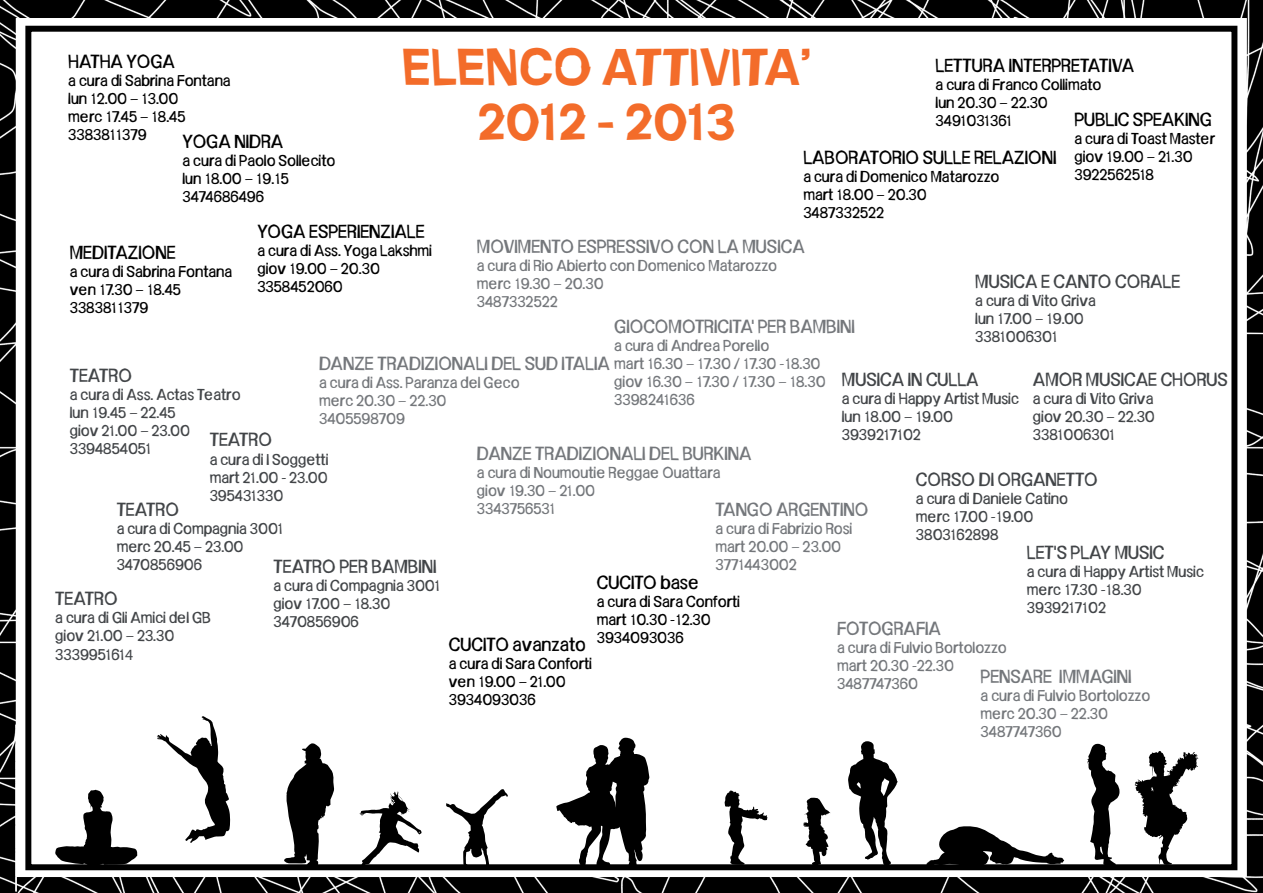
<style>
.page{position:relative;width:1263px;height:893px;background:#fff}
.page>*{position:absolute;margin:0;border:0;box-sizing:border-box;transform-origin:0 0}
.t1{font:700 49.2px/54px "Frail Sans";color:#f36c2a;text-align:center}
.t2{font:18px "Frail Sans";color:#74777b}
.t3{font:18px "Frail Sans";color:#000}
.t4{font:18px "Frail Sans";color:#424548}
.t5{font:15px/18px "Frail Sans";color:#424548}
.t6{font:15px/18px "Frail Sans";color:#000}
.t7{font:15px/18px "Frail Sans";color:#74777b}
.s1{font-family:"Myriad Pro";font-size:15.6px}
</style>
<div class="page">
<img style="left:0;top:0;width:1263px;height:893px">
<svg style="left:284px;top:743px;width:50px;height:127px"></svg>
<svg style="left:1087px;top:744px;width:32px;height:122px"></svg>
<svg style="left:1134px;top:751px;width:65px;height:114px"></svg>
<svg style="left:848px;top:741px;width:50px;height:125px"></svg>
<h1 class="t1" style="left:402px;top:41px;width:411px">ELENCO ATTIVITA’<br>2012 - 2013</h1>
<p class="t3" style="left:68px;top:51px;width:108px">HATHA YOGA</p>
<p class="t6" style="left:68px;top:71px;width:164px">a cura di Sabrina Fontana lun 12.00 – 13.00<br>merc 17.45 – 18.45<br>3383811379</p>
<p class="t3" style="left:936px;top:56px;width:200px">LETTURA INTERPRETATIVA</p>
<p class="t6" style="left:936px;top:76px;width:167px">a cura di Franco Collimato lun 20.30 – 22.30<br>3491031361</p>
<p class="t3" style="left:1074px;top:109px;width:139px">PUBLIC SPEAKING</p>
<p class="t6" style="left:1074px;top:129px;width:142px">a cura di Toast Master giov 19.00 – 21.30<br>3922562518</p>
<p class="t3" style="left:182px;top:131px;width:102px">YOGA NIDRA</p>
<p class="t6" style="left:182px;top:151px;width:154px">a cura di Paolo Sollecito lun 18.00 – 19.15<br>3474686496</p>
<p class="t3" style="left:257px;top:221px;width:169px">YOGA ESPERIENZIALE</p>
<p class="t6" style="left:257px;top:241px;width:176px">a cura di Ass. Yoga Lakshmi giov 19.00 – 20.30<br>3358452060</p>
<p class="t3" style="left:803px;top:147px;width:254px">LABORATORIO SULLE RELAZIONI</p>
<p class="t6" style="left:803px;top:167px;width:198px">a cura di Domenico Matarozzo mart 18.00 – 20.30<br>3487332522</p>
<p class="t2" style="left:477px;top:237px;width:329px">MOVIMENTO ESPRESSIVO CON LA MUSICA</p>
<p class="t7" style="left:477px;top:257px;width:302px">a cura di Rio Abierto con Domenico Matarozzo merc 19.30 – 20.30<br>3487332522</p>
<p class="t2" style="left:614px;top:317px;width:242px">GIOCOMOTRICITA' PER BAMBINI</p>
<p class="t7" style="left:614px;top:337px;width:213px">a cura di Andrea Porello<br>mart 16.30 – 17.30 / 17.30 -18.30 giov 16.30 – 17.30 / 17.30 – 18.30<br>3398241636</p>
<p class="t3" style="left:70px;top:242px;width:107px">MEDITAZIONE</p>
<p class="t6" style="left:70px;top:262px;width:164px">a cura di Sabrina Fontana ven 17.30 – 18.45<br>3383811379</p>
<p class="t4" style="left:975px;top:271px;width:206px">MUSICA E CANTO CORALE</p>
<p class="t5" style="left:975px;top:292px;width:122px">a cura di Vito Griva lun 17.00 – 19.00<br>3381006301</p>
<p class="t4" style="left:1033px;top:369px;width:197px">AMOR MUSICAE CHORUS</p>
<p class="t5" style="left:1033px;top:389px;width:123px;text-align:justify">a cura di Vito Griva giov 20.30 – 22.30<br>3381006301</p>
<p class="t2" style="left:319px;top:353px;width:292px">DANZE TRADIZIONALI DEL SUD ITALIA</p>
<p class="t7" style="left:319px;top:373px;width:202px">a cura di Ass. Paranza del Geco merc 20.30 – 22.30<br>3405598709</p>
<p class="t2" style="left:477px;top:444px;width:276px">DANZE TRADIZIONALI DEL BURKINA</p>
<p class="t7" style="left:477px;top:464px;width:245px">a cura di Noumoutie Reggae Ouattara giov 19.30 – 21.00<br>3343756531</p>
<p class="t4" style="left:70px;top:366px;width:64px">TEATRO</p>
<p class="t5" style="left:70px;top:386px;width:172px">a cura di Ass. Actas Teatro lun 19.45 – 22.45<br>giov 21.00 – 23.00<br>3394854051</p>
<p class="t4" style="left:842px;top:369px;width:138px">MUSICA IN CULLA</p>
<p class="t5" style="left:842px;top:389px;width:179px">a cura di Happy Artist Music lun 18.00 – 19.00<br>3939217102</p>
<p class="t4" style="left:210px;top:430px;width:64px">TEATRO</p>
<p class="t5" style="left:210px;top:450px;width:120px;text-align:justify">a cura di I Soggetti mart 21.00 - 23.00<br>395431330</p>
<p class="t4" style="left:916px;top:469px;width:183px">CORSO DI ORGANETTO</p>
<p class="t5" style="left:916px;top:490px;width:154px">a cura di Daniele Catino merc 17.00 -19.00<br>3803162898</p>
<p class="t2" style="left:715px;top:499px;width:154px">TANGO ARGENTINO</p>
<p class="t7" style="left:715px;top:519px;width:138px">a cura di Fabrizio Rosi mart 20.00 – 23.00<br>3771443002</p>
<p class="t4" style="left:117px;top:499px;width:64px">TEATRO</p>
<p class="t5" style="left:117px;top:519px;width:168px">a cura di Compagnia 3001 merc 20.45 – 23.00<br>3470856906</p>
<p class="t4" style="left:1027px;top:542px;width:139px">LET'S PLAY MUSIC</p>
<p class="t5" style="left:1027px;top:562px;width:179px">a cura di Happy Artist Music merc 17.30 -18.30<br>3939217102</p>
<p class="t4" style="left:273px;top:556px;width:164px">TEATRO PER BAMBINI</p>
<p class="t5" style="left:273px;top:576px;width:168px">a cura di Compagnia 3001 giov 17.00 – 18.30<br>3470856906</p>
<p class="t3" style="left:597px;top:572px;width:104px">CUCITO base</p>
<p class="t6" style="left:597px;top:592px;width:145px">a cura di Sara Conforti mart 10.30 -12.30<br>3934093036</p>
<p class="t4" style="left:55px;top:589px;width:64px">TEATRO</p>
<p class="t5" style="left:55px;top:608px;width:157px;line-height:18.5px">a cura di Gli Amici del GB giov 21.00 – 23.30<br>333995161<span class="s1">4</span></p>
<p class="t2" style="left:837px;top:618px;width:105px">FOTOGRAFIA</p>
<p class="t7" style="left:837px;top:638px;width:171px">a cura di Fulvio Bortolozzo mart 20.30 -22.30<br>3487747360</p>
<p class="t3" style="left:449px;top:634px;width:138px">CUCITO avanzato</p>
<p class="t6" style="left:449px;top:655px;width:145px">a cura di Sara Conforti ven 19.00 – 21.00<br>3934093036</p>
<p class="t2" style="left:981px;top:666px;width:152px">PENSARE IMMAGINI</p>
<p class="t7" style="left:981px;top:686px;width:171px">a cura di Fulvio Bortolozzo merc 20.30 – 22.30<br>3487747360</p>
</div>
